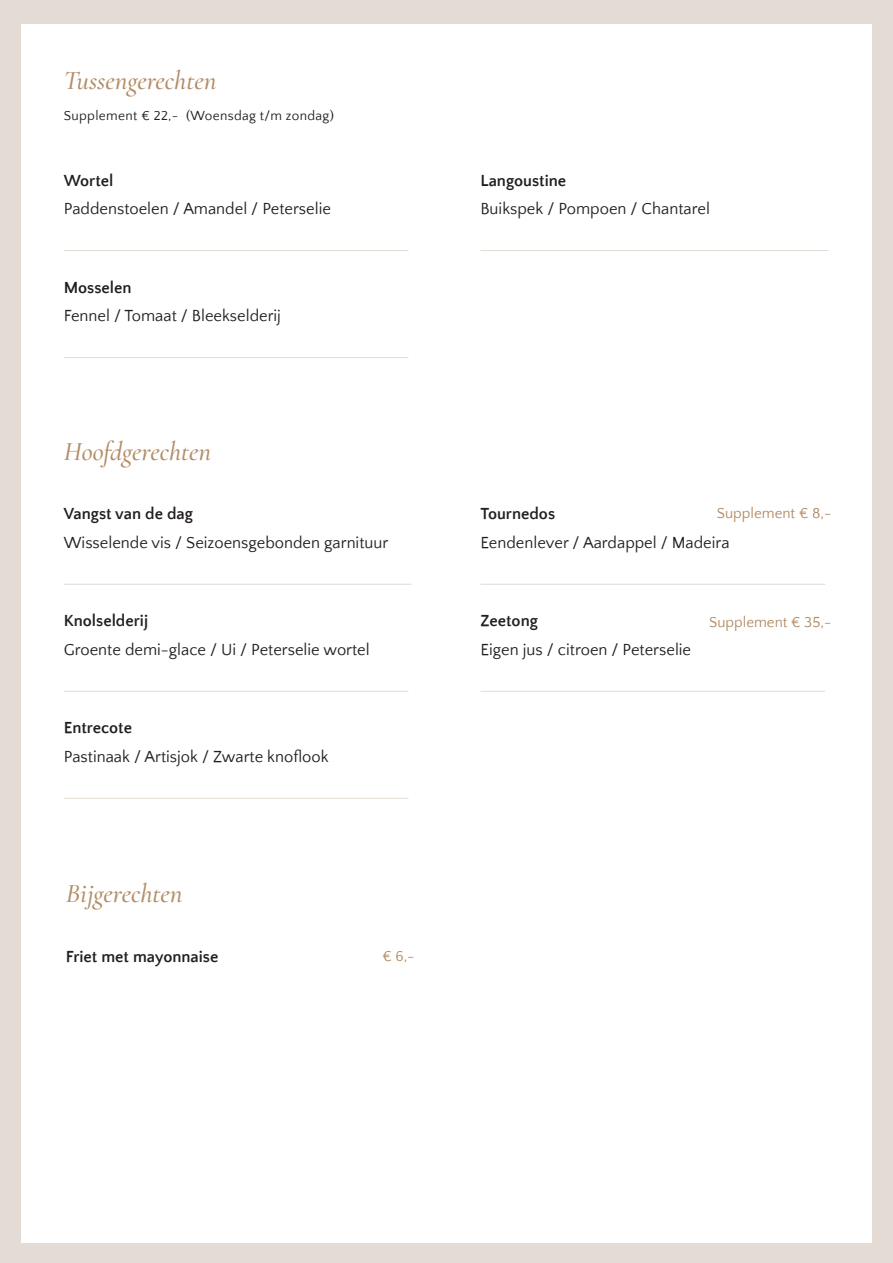
<style>
.page{position:relative;width:893px;height:1263px;background:#e3dbd4}
.page>*{position:absolute;margin:0;border:0;box-sizing:border-box;transform-origin:0 0}
.t1{font:italic 300 27px "Cormorant";color:#b28c65}
.t2{font:16.5px "Quattrocento Sans";color:#231f20}
.t3{font:700 16.5px "Quattrocento Sans";color:#231f20}
.t4{font:15px "Quattrocento Sans";color:#b28c65}
.t5{font:13.5px "Quattrocento Sans";letter-spacing:.025em;color:#231f20}
</style>
<div class="page">
<div style="left:21px;top:24px;width:851px;height:1219px;background:#fff"></div>
<hr style="left:64px;top:584px;width:347px;height:1px;background:#e3dcd4">
<hr style="left:64px;top:691px;width:344px;height:1px;background:#e3dcd4">
<hr style="left:64px;top:798px;width:344px;height:1px;background:#e3dcd4">
<hr style="left:480px;top:584px;width:345px;height:1px;background:#e3dcd4">
<hr style="left:480px;top:691px;width:345px;height:1px;background:#e3dcd4">
<hr style="left:64px;top:250px;width:344px;height:1px;background:#e3dcd4">
<hr style="left:64px;top:357px;width:344px;height:1px;background:#e3dcd4">
<hr style="left:480px;top:250px;width:348px;height:1px;background:#e3dcd4">
<h1 class="t1" style="left:64px;top:59px;width:154px">Tussengerechten</h1>
<p class="t5" style="left:64px;top:109px;width:272px">Supplement € 22,- (Woensdag t/m zondag)</p>
<p class="t3" style="left:64px;top:172px;width:51px">Wortel</p>
<p class="t2" style="left:64px;top:200px;width:269px">Paddenstoelen / Amandel / Peterselie</p>
<p class="t3" style="left:64px;top:279px;width:69px">Mosselen</p>
<p class="t2" style="left:64px;top:307px;width:219px">Fennel / Tomaat / Bleekselderij</p>
<h1 class="t1" style="left:64px;top:430px;width:149px">Hoofdgerechten</h1>
<p class="t3" style="left:64px;top:505px;width:131px">Vangst van de dag</p>
<p class="t2" style="left:64px;top:534px;width:326px">Wisselende vis / Seizoensgebonden garnituur</p>
<p class="t3" style="left:64px;top:612px;width:86px">Knolselderij</p>
<p class="t2" style="left:64px;top:641px;width:307px">Groente demi-glace / Ui / Peterselie wortel</p>
<p class="t3" style="left:64px;top:719px;width:70px">Entrecote</p>
<p class="t2" style="left:64px;top:748px;width:266px">Pastinaak / Artisjok / Zwarte knoflook</p>
<h1 class="t1" style="left:66px;top:872px;width:118px">Bijgerechten</h1>
<p class="t3" style="left:66px;top:947px;width:154px">Friet met mayonnaise</p>
<p class="t4" style="left:382px;top:948px;width:34px">€ 6,-</p>
<p class="t3" style="left:480px;top:172px;width:87px">Langoustine</p>
<p class="t2" style="left:480px;top:200px;width:231px">Buikspek / Pompoen / Chantarel</p>
<p class="t4" style="left:717px;top:505px;width:116px">Supplement € 8,-</p>
<p class="t3" style="left:480px;top:505px;width:76px">Tournedos</p>
<p class="t2" style="left:480px;top:534px;width:251px">Eendenlever / Aardappel / Madeira</p>
<p class="t3" style="left:480px;top:612px;width:59px">Zeetong</p>
<p class="t2" style="left:480px;top:641px;width:212px">Eigen jus / citroen / Peterselie</p>
<p class="t4" style="left:709px;top:614px;width:124px">Supplement € 35,-</p>
</div>
